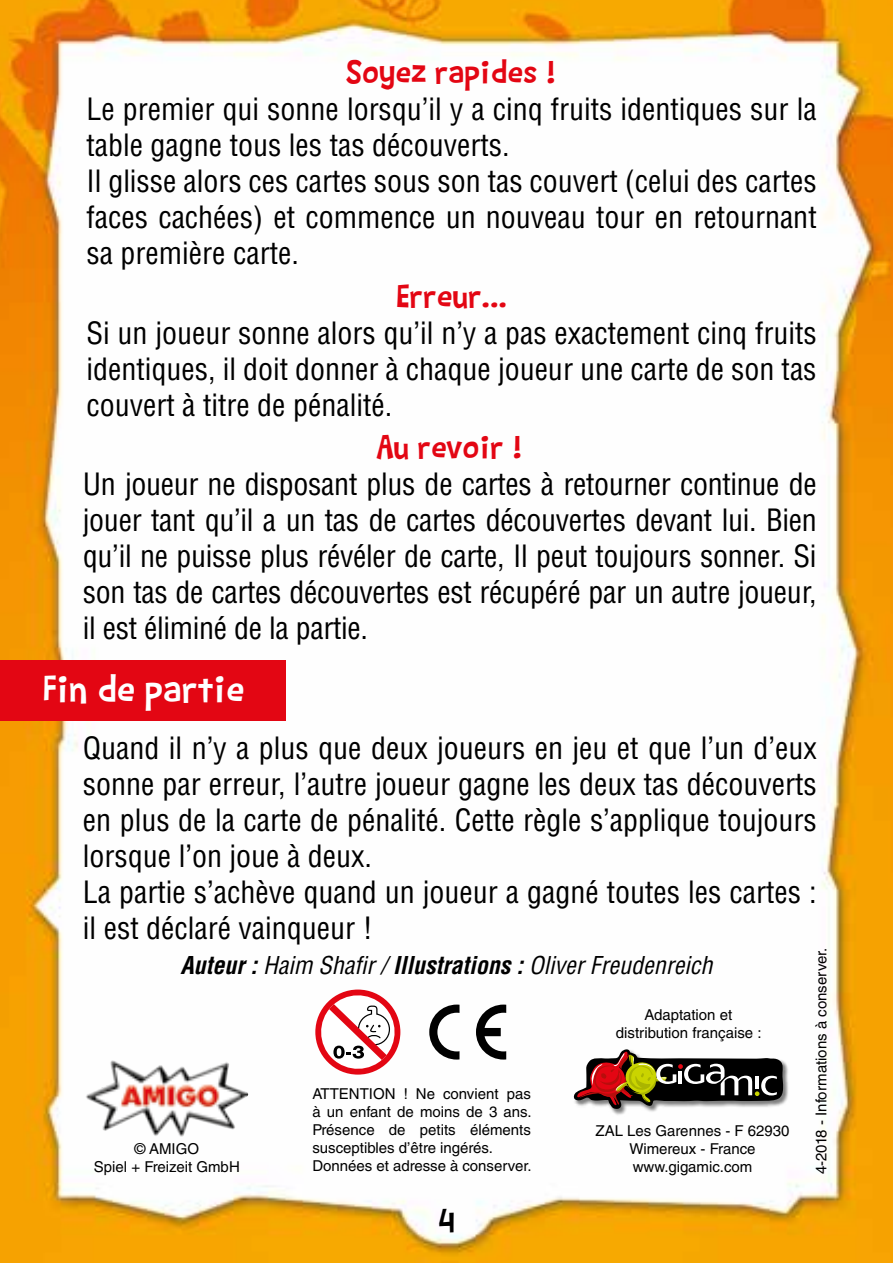
<style>
.page{position:relative;width:893px;height:1263px;background:#fff}
.page>*{position:absolute;margin:0;border:0;box-sizing:border-box;transform-origin:0 0}
.t1{font:42px "Barthowheel";color:#fff}
.t2{font:36px "Barthowheel";color:#e30613}
.t3{font:36px "Barthowheel";color:#000}
.t4{font:condensed 30px/36px "Helvetica LT Std";color:#000;text-align:justify}
.t5{font:italic condensed 24px "Helvetica LT Std";color:#000}
.t6{font:15px/18px "Helvetica LT Std";color:#000;text-align:center}
.s1{font-weight:700}
</style>
<div class="page">
<img style="left:0;top:0;width:893px;height:1263px">
<img style="left:86px;top:1060px;width:162px;height:76px">
<img style="left:572px;top:1048px;width:219px;height:68px">
<svg style="left:574px;top:1048px;width:209px;height:61px"></svg>
<svg style="left:429px;top:1004px;width:77px;height:55px"></svg>
<svg style="left:317px;top:991px;width:81px;height:81px"></svg>
<div style="left:0;top:660px;width:286px;height:61px;background:#e30613"></div>
<p class="t2" style="left:347px;top:52px;width:211px">Soyez rapides !</p>
<p class="t4" style="left:86px;top:91px;width:732px;text-align:left">Le premier qui sonne lorsqu’il y a cinq fruits identiques sur la table gagne tous les tas découverts.<br>Il glisse alors ces cartes sous son tas couvert (celui des cartes faces cachées) et commence un nouveau tour en retournant sa première carte.</p>
<p class="t2" style="left:396px;top:275px;width:112px">Erreur...</p>
<p class="t4" style="left:86px;top:314px;width:732px">Si un joueur sonne alors qu’il n’y a pas exactement cinq fruits identiques, il doit donner à chaque joueur une carte de son tas couvert à titre de pénalité.</p>
<p class="t2" style="left:377px;top:426px;width:147px">Au revoir !</p>
<p class="t4" style="left:83px;top:465px;width:735px">Un joueur ne disposant plus de cartes à retourner continue de jouer tant qu’il a un tas de cartes découvertes devant lui. Bien qu’il ne puisse plus révéler de carte, Il peut toujours sonner. Si son tas de cartes découvertes est récupéré par un autre joueur, il est éliminé de la partie.</p>
<h1 class="t1" style="left:43px;top:665px;width:203px">Fin de partie</h1>
<p class="t4" style="left:83px;top:729px;width:735px;text-align:left">Quand il n’y a plus que deux joueurs en jeu et que l’un d’eux sonne par erreur, l’autre joueur gagne les deux tas découverts en plus de la carte de pénalité. Cette règle s’applique toujours lorsque l’on joue à deux.<br>La partie s’achève quand un joueur a gagné toutes les cartes : il est déclaré vainqueur !</p>
<p class="t5" style="left:181px;top:950px;width:533px"><span class="s1">Auteur :</span> Haim Shafir / <span class="s1">Illustrations :</span> Oliver Freudenreich</p>
<p class="t6" style="left:94px;top:1139px;width:147px">© AMIGO<br>Spiel + Freizeit GmbH</p>
<p class="t6" style="left:312px;top:1085px;width:221px;text-align:left">ATTENTION ! Ne convient pas à un enfant de moins de 3 ans.<br>Présence de petits éléments susceptibles d’être ingérés.<br>Données et adresse à conserver.</p>
<p class="t3" style="left:438px;top:1200px;width:18px">4</p>
<p class="t6" style="left:616px;top:1006px;width:147px">Adaptation et distribution française :</p>
<p class="t6" style="left:596px;top:1122px;width:195px">ZAL Les Garennes - F 62930<br>Wimereux - France www.gigamic.com</p>
<p class="t6" style="left:812px;top:1174px;width:228px;rotate:-90deg">4-2018 - Informations à conserver.</p>
</div>
